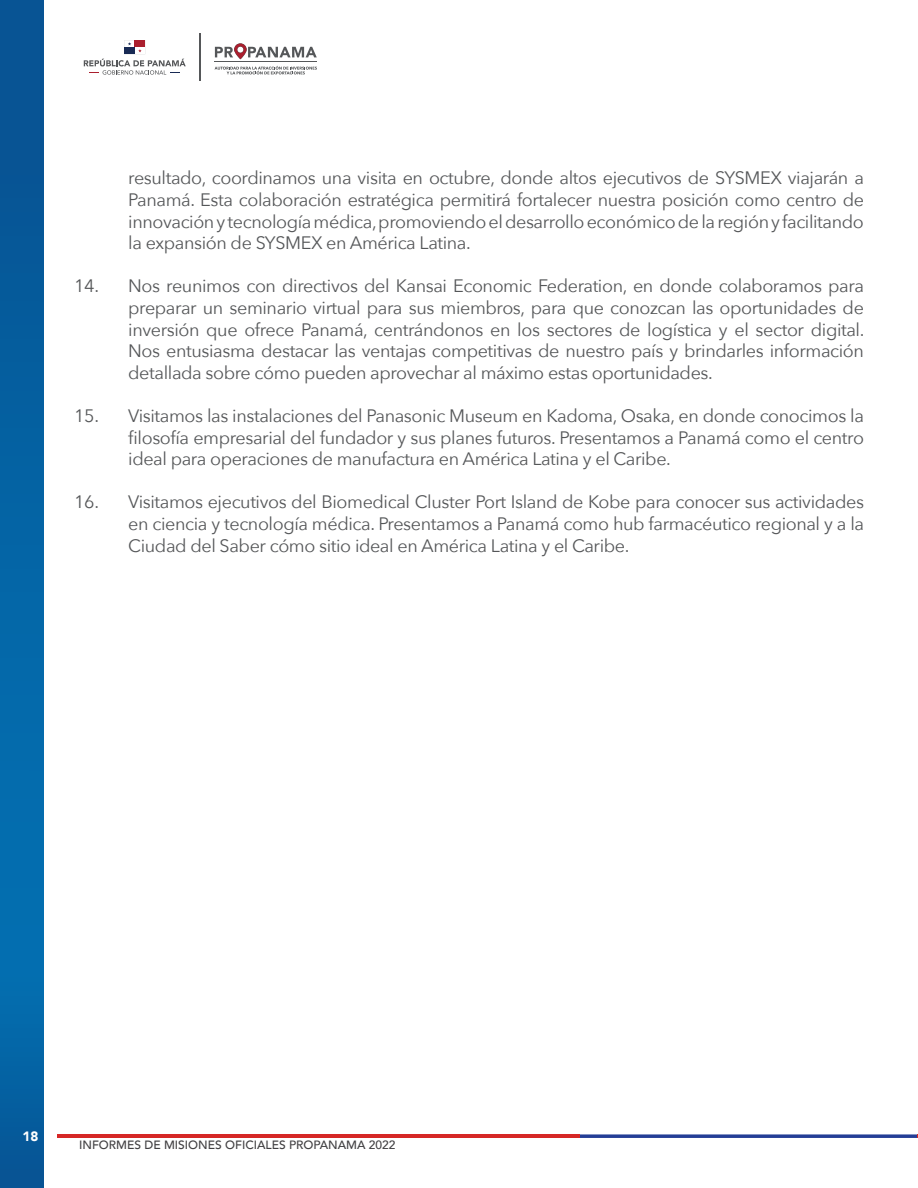
<style>
.page{position:relative;width:918px;height:1188px;background:#fff}
.page>*{position:absolute;margin:0;border:0;box-sizing:border-box;transform-origin:0 0}
.t1{font:18px/21.6px "Avenir Next";letter-spacing:-.02em;color:#555759;text-align:justify}
.t2{font:900 13.5px "Avenir";color:#fff}
.t3{font:500 12px "Avenir";color:#414042}
</style>
<div class="page">
<svg style="left:0;top:0;width:43px;height:1188px;background:#0461a2"></svg>
<hr style="left:57px;top:1134px;width:522px;height:4px;background:#d62726">
<svg style="left:579px;top:1134px;width:339px;height:4px"></svg>
<svg style="left:215px;top:66px;width:102px;height:8px"></svg>
<svg style="left:215px;top:43px;width:102px;height:16px"></svg>
<hr style="left:215px;top:62px;width:102px;height:1px;background:#555759">
<svg style="left:84px;top:40px;width:102px;height:35px"></svg>
<hr style="left:200px;top:34px;width:1px;height:47px;background:#555759">
<p class="t1" style="left:128px;top:166px;width:737px">resultado, coordinamos una visita en octubre, donde altos ejecutivos de SYSMEX viajarán a Panamá. Esta colaboración estratégica permitirá fortalecer nuestra posición como centro de innovación y tecnología médica, promoviendo el desarrollo económico de la región y facilitando la expansión de SYSMEX en América Latina.</p>
<p class="t1" style="left:128px;top:274px;width:738px;text-indent:-54px">14. Nos reunimos con directivos del Kansai Economic Federation, en donde colaboramos para preparar un seminario virtual para sus miembros, para que conozcan las oportunidades de inversión que ofrece Panamá, centrándonos en los sectores de logística y el sector digital.<br>Nos entusiasma destacar las ventajas competitivas de nuestro país y brindarles información detallada sobre cómo pueden aprovechar al máximo estas oportunidades.</p>
<p class="t1" style="left:128px;top:404px;width:737px;text-indent:-54px">15. Visitamos las instalaciones del Panasonic Museum en Kadoma, Osaka, en donde conocimos la filosofía empresarial del fundador y sus planes futuros. Presentamos a Panamá como el centro ideal para operaciones de manufactura en América Latina y el Caribe.</p>
<p class="t1" style="left:128px;top:490px;width:737px;text-indent:-54px">16. Visitamos ejecutivos del Biomedical Cluster Port Island de Kobe para conocer sus actividades en ciencia y tecnología médica. Presentamos a Panamá como hub farmacéutico regional y a la Ciudad del Saber cómo sitio ideal en América Latina y el Caribe.</p>
<p class="t2" style="left:22px;top:1125px;width:17px">18</p>
<p class="t3" style="left:79px;top:1135px;width:318px">INFORMES DE MISIONES OFICIALES PROPANAMA 2022</p>
</div>
